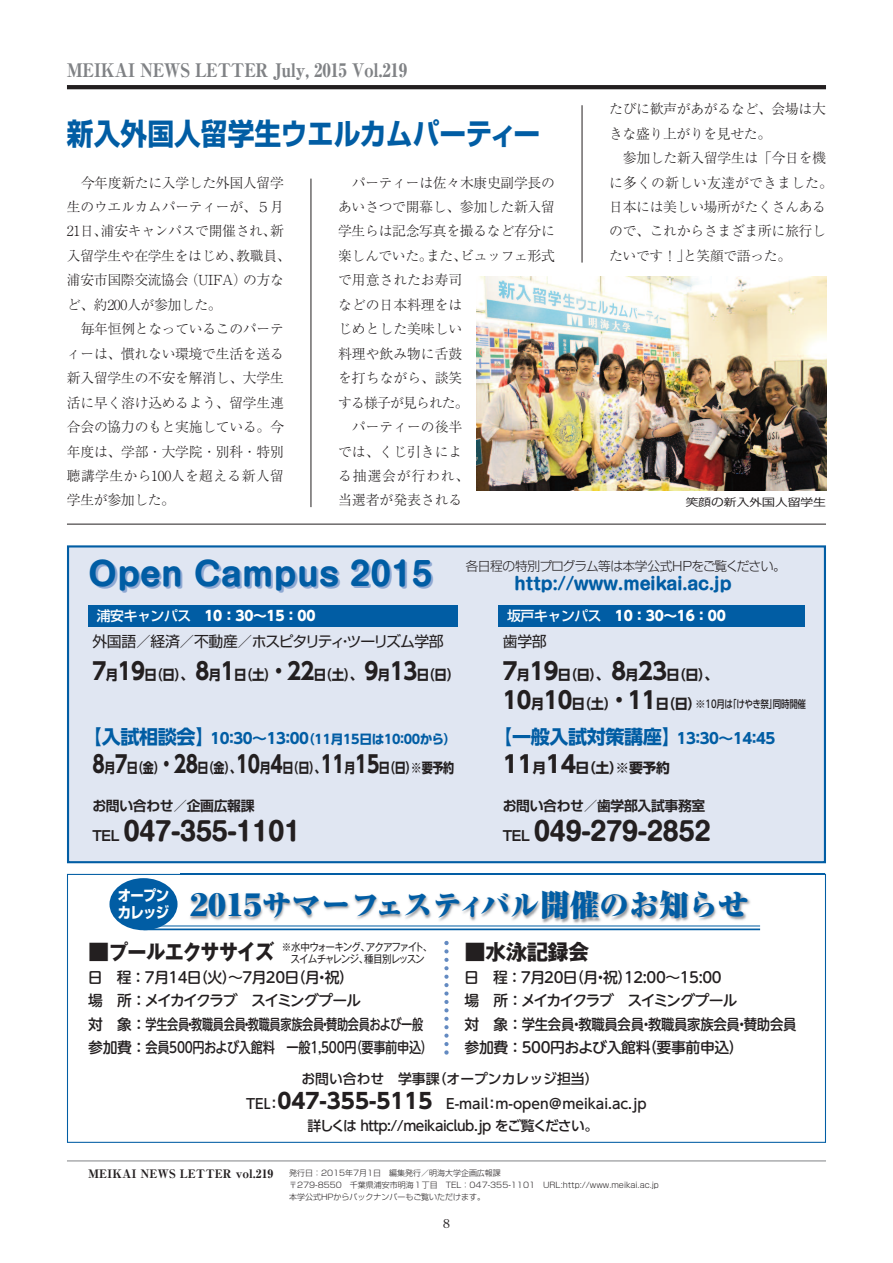
<style>
.page{position:relative;width:893px;height:1263px;background:#fff}
.page>*{position:absolute;margin:0;border:0;box-sizing:border-box;transform-origin:0 0}
.t1{font:700 31.95px "Shin M Go Pro";color:#015da4}
.t2{font:900 29.7px "Ryumin Pro";color:#015da4;scale:1.2 1}
.t3{font:700 29.7px "Shin Go Pro";color:#015da4;scale:.9 1}
.t4{font:700 25.5px "Shin M Go Pro";letter-spacing:-.025em;color:#231f20}
.t5{font:700 21.3px "Gothic MB101 Pro";letter-spacing:-.025em;color:#231f20}
.t6{font:800 18.75px "Ryumin Pro";letter-spacing:-.025em;color:#808285;scale:.91 1}
.t7{font:700 16.95px "Shin M Go Pro";letter-spacing:-.025em;color:#015da4}
.t8{font:500 14.85px/23.4px "UD Shin M Go Pro";letter-spacing:-.025em;color:#231f20}
.t9{font:14.85px "Shin Go Pro";letter-spacing:-.06em;color:#231f20}
.t10{font:700 14.85px "UD Shin Go Pro";letter-spacing:-.025em;color:#015da4}
.t11{font:700 14.85px "Shin Go Pro";letter-spacing:-.05em;color:#fff;scale:.9 1}
.t12{font:300 13.8px/24.5px "Ryumin Pro";letter-spacing:-.02em;color:#231f20}
.t13{font:500 13.8px/25.5px "UD Shin Go Pro";color:#231f20;text-align:center}
.t14{font:300 13.8px "Ryumin Pro";color:#231f20}
.t15{font:700 13.8px "UD Shin Go Pro";letter-spacing:-.025em;color:#231f20;scale:.8 1}
.t16{font:800 13.8px "UD Shin Go Pro";letter-spacing:-.025em;color:#fff}
.t17{font:700 13.8px/29.7px "UD Shin Go Pro";letter-spacing:-.025em;color:#231f20;scale:.95 1}
.t18{font:500 13.8px "UD Shin Go Pro";letter-spacing:-.035em;color:#231f20}
.t19{font:700 13.8px "UD Shin Go Pro";letter-spacing:-.025em;color:#231f20;scale:.9 1}
.t20{font:700 13.8px "Shin Go Pro De";letter-spacing:-.025em;color:#231f20}
.t21{font:300 13.8px "Ryumin Pro";letter-spacing:.005em;color:#231f20}
.t22{font:700 13.8px "UD Shin Go Pro";letter-spacing:-.025em;color:#231f20}
.t23{font:300 13.8px "Ryumin Pro";letter-spacing:-.06em;color:#231f20}
.t24{font:300 13.8px "Ryumin Pro";letter-spacing:.06em;color:#231f20}
.t25{font:700 12.75px "UD Shin Go Pro";letter-spacing:-.03em;color:#015da4}
.t26{font:300 12.75px "Shin Go Pro";letter-spacing:-.055em;color:#231f20}
.t27{font:300 11.85px "M News M Pro";color:#231f20;scale:1.25 1}
.t28{font:800 11.7px "Ryumin Pro";color:#231f20}
.t29{font:10.65px/12.8px "Gothic MB101 Pro";letter-spacing:-.11em;color:#231f20;text-align:center;scale:.9 1}
.t30{font:500 10.65px "UD Shin Go Pro";letter-spacing:-.03em;color:#231f20}
.t31{font:300 10.2px "M News G Pro";color:#231f20;scale:1.25 1}
.t32{font:300 7.95px/11.7px "Shin Go Pro";color:#231f20}
.s1{font-family:"Shin Go Pro";font-weight:500}
.s2{font-size:23.4px}
.s3{font-size:19.2px}
.s4{font-size:14.85px}
.s5{font-family:"Shin Go Pro De";font-size:13.8px}
.s6{font-weight:700;font-size:21.3px}
</style>
<div class="page">
<hr style="left:67px;top:85px;width:759px;height:4px;background:#231f20">
<div style="left:109px;top:878px;width:69px;height:52px;background:#015da4;border-radius:50%"></div>
<img style="left:180px;top:873px;width:646px;height:65px">
<svg style="left:444px;top:941px;width:5px;height:113px"></svg>
<hr style="left:67px;top:1161px;width:759px;height:1px;background:#808285">
<hr style="left:144px;top:928px;width:616px;height:2px;background:#015da4">
<hr style="left:144px;top:925px;width:616px;height:1px;background:#015da4">
<img style="left:476px;top:276px;width:350px;height:214px">
<hr style="left:582px;top:105px;width:1px;height:158px;background:#231f20">
<hr style="left:311px;top:179px;width:1px;height:328px;background:#231f20">
<div style="left:69px;top:547px;width:755px;height:314px;background:#e0e6f2"></div>
<div style="left:67px;top:545px;width:759px;height:318px;border:2px solid #015da4"></div>
<div style="left:88px;top:605px;width:370px;height:21px;background:#015da4"></div>
<div style="left:499px;top:605px;width:306px;height:21px;background:#015da4"></div>
<hr style="left:67px;top:524px;width:759px;height:1px;background:#231f20">
<h3 class="t6" style="left:67px;top:55px;width:375px">MEIKAI NEWS LETTER July, 2015 Vol.219</h3>
<h2 class="t3" style="left:67px;top:110px;width:527px">新入外国人留学生ウエルカムパーティー</h2>
<p class="t12" style="left:352px;top:169px;width:205px">パーティーは佐々木康史副学長の</p>
<p class="t12" style="left:338px;top:194px;width:218px">あいさつで開幕し、参加した新入留</p>
<p class="t12" style="left:338px;top:218px;width:218px">学生らは記念写真を撮るなど存分に</p>
<p class="t12" style="left:338px;top:242px;width:218px">楽しんでいた。また、ビュッフェ形式</p>
<p class="t14" style="left:338px;top:269px;width:126px">で用意されたお寿司</p>
<p class="t14" style="left:338px;top:294px;width:126px">などの日本料理をは</p>
<p class="t14" style="left:338px;top:318px;width:126px">じめとした美味しい</p>
<p class="t14" style="left:338px;top:343px;width:126px">料理や飲み物に舌鼓</p>
<p class="t21" style="left:338px;top:367px;width:126px">を打ちながら、談笑</p>
<p class="t23" style="left:338px;top:392px;width:132px">する様子が見られた。</p>
<p class="t14" style="left:352px;top:416px;width:112px">パーティーの後半</p>
<p class="t21" style="left:338px;top:440px;width:126px">では、くじ引きによ</p>
<p class="t24" style="left:338px;top:465px;width:133px">る抽選会が行われ、</p>
<p class="t14" style="left:338px;top:489px;width:126px">当選者が発表される</p>
<p class="t12" style="left:67px;top:169px;width:225px;text-indent:14px">今年度新たに入学した外国人留学生のウエルカムパーティーが、５月<br>21日、浦安キャンパスで開催され、新入留学生や在学生をはじめ、教職員、浦安市国際交流協会（UIFA）の方など、約200人が参加した。</p>
<p class="t12" style="left:67px;top:316px;width:218px;text-align:justify;text-indent:14px">毎年恒例となっているこのパーティーは、慣れない環境で生活を送る新入留学生の不安を解消し、大学生活に早く溶け込めるよう、留学生連合会の協力のもと実施している。今年度は、学部・大学院・別科・特別聴講学生から100人を超える新人留学生が参加した。</p>
<p class="t12" style="left:609px;top:96px;width:218px">たびに歓声があがるなど、会場は大きな盛り上がりを見せた。</p>
<p class="t12" style="left:609px;top:145px;width:225px;text-indent:14px">参加した新入留学生は「今日を機に多くの新しい友達ができました。日本には美しい場所がたくさんあるので、これからさまざま所に旅行したいです！」と笑顔で語った。</p>
<p class="t31" style="left:686px;top:494px;width:114px">笑顔の新入外国人留学生</p>
<h1 class="t1" style="left:88px;top:548px;width:346px">Open Campus 2015</h1>
<p class="t16" style="left:97px;top:604px;width:220px"><span class="s1">浦安キャンパス</span> 10：30～15：00</p>
<p class="t19" style="left:92px;top:663px;width:409px"><span class="s2">7</span>月<span class="s2">19</span>日（日）、 <span class="s2">8</span>月<span class="s2">1</span>日（土）<sup>・</sup><span class="s2">22</span>日（土）、 <span class="s2">9</span>月<span class="s2">13</span>日（日）</p>
<p class="t9" style="left:92px;top:629px;width:353px">外国語／経済／不動産／ホスピタリティ・ツーリズム学部</p>
<p class="t25" style="left:83px;top:728px;width:375px"><span class="s3">【入試相談会】</span><span class="s4">10：30〜13：00</span>（11月15日は10：00から）</p>
<p class="t15" style="left:92px;top:757px;width:454px"><span class="s2">8</span>月<span class="s2">7</span>日（金）<sup>・</sup><span class="s2">28</span>日（金）、<span class="s2">10</span>月<span class="s2">4</span>日（日）、<span class="s2">11</span>月<span class="s2">15</span>日（日）※要予約</p>
<p class="t20" style="left:92px;top:795px;width:164px">お問い合わせ／企画広報課</p>
<h3 class="t4" style="left:92px;top:811px;width:210px"><span class="s5">TEL</span> 047-355-1101</h3>
<p class="t26" style="left:466px;top:556px;width:322px">各日程の特別プログラム等は本学公式HPをご覧ください。</p>
<p class="t7" style="left:514px;top:570px;width:219px">http://www.meikai.ac.jp</p>
<p class="t16" style="left:507px;top:604px;width:220px"><span class="s1">坂戸キャンパス</span> 10：30～16：00</p>
<p class="t9" style="left:503px;top:629px;width:45px">歯学部</p>
<p class="t17" style="left:503px;top:659px;width:228px"><span class="s2">7</span>月<span class="s2">19</span>日（日）、 <span class="s2">8</span>月<span class="s2">23</span>日（日）、<br><span class="s2">10</span>月<span class="s2">10</span>日（土）<sup>・</sup><span class="s2">11</span>日（日）</p>
<p class="t10" style="left:493px;top:726px;width:283px"><span class="s3">【一般入試対策講座】</span>13：30〜14：45</p>
<p class="t22" style="left:503px;top:757px;width:169px"><span class="s2">11</span>月<span class="s2">14</span>日（土）※要予約</p>
<p class="t30" style="left:695px;top:695px;width:112px">※10月は「けやき祭」同時開催</p>
<p class="t20" style="left:503px;top:795px;width:204px">お問い合わせ／歯学部入試事務室</p>
<h3 class="t4" style="left:503px;top:811px;width:210px"><span class="s5">TEL</span> 049-279-2852</h3>
<p class="t11" style="left:118px;top:884px;width:59px">オープン</p>
<h2 class="t2" style="left:190px;top:881px;width:467px">2015サマーフェスティバル開催のお知らせ</h2>
<p class="t11" style="left:118px;top:901px;width:59px">カレッジ</p>
<h3 class="t5" style="left:88px;top:934px;width:188px">■プールエクササイズ</h3>
<p class="t8" style="left:88px;top:965px;width:346px">日 程：7月14日（火）～7月20日（月・祝）<br>場 所：メイカイクラブ スイミングプール<br>対 象：学生会員・教職員会員・教職員家族会員・賛助会員および一般参加費：会員500円および入館料 一般1,500円（要事前申込）</p>
<h3 class="t5" style="left:465px;top:934px;width:126px">■水泳記録会</h3>
<p class="t8" style="left:464px;top:965px;width:334px">日 程：７月20日（月・祝）12:00～15:00<br>場 所：メイカイクラブ スイミングプール<br>対 象：学生会員・教職員会員・教職員家族会員・賛助会員参加費：500円および入館料（要事前申込）</p>
<p class="t13" style="left:246px;top:1065px;width:402px">お問い合わせ 学事課（オープンカレッジ担当）<br>TEL：<span class="s6">047-355-5115</span> E-mail：m-open＠meikai.ac.jp</p>
<p class="t18" style="left:307px;top:1114px;width:292px">詳しくは http://meikaiclub.jp をご覧ください。</p>
<p class="t29" style="left:282px;top:938px;width:169px">※水中ウォーキング、アクアファイト、スイムチャレンジ、種目別レッスン</p>
<p class="t28" style="left:88px;top:1164px;width:187px">MEIKAI NEWS LETTER vol.219</p>
<p class="t32" style="left:289px;top:1166px;width:371px">発行日：2015年7月1日 編集発行／明海大学企画広報課<br>〒279-8550 千葉県浦安市明海１丁目 TEL：047-355-1101 URL:http://www.meikai.ac.jp本学公式HPからバックナンバーもご覧いただけます。</p>
<p class="t27" style="left:443px;top:1214px;width:7px">8</p>
</div>
